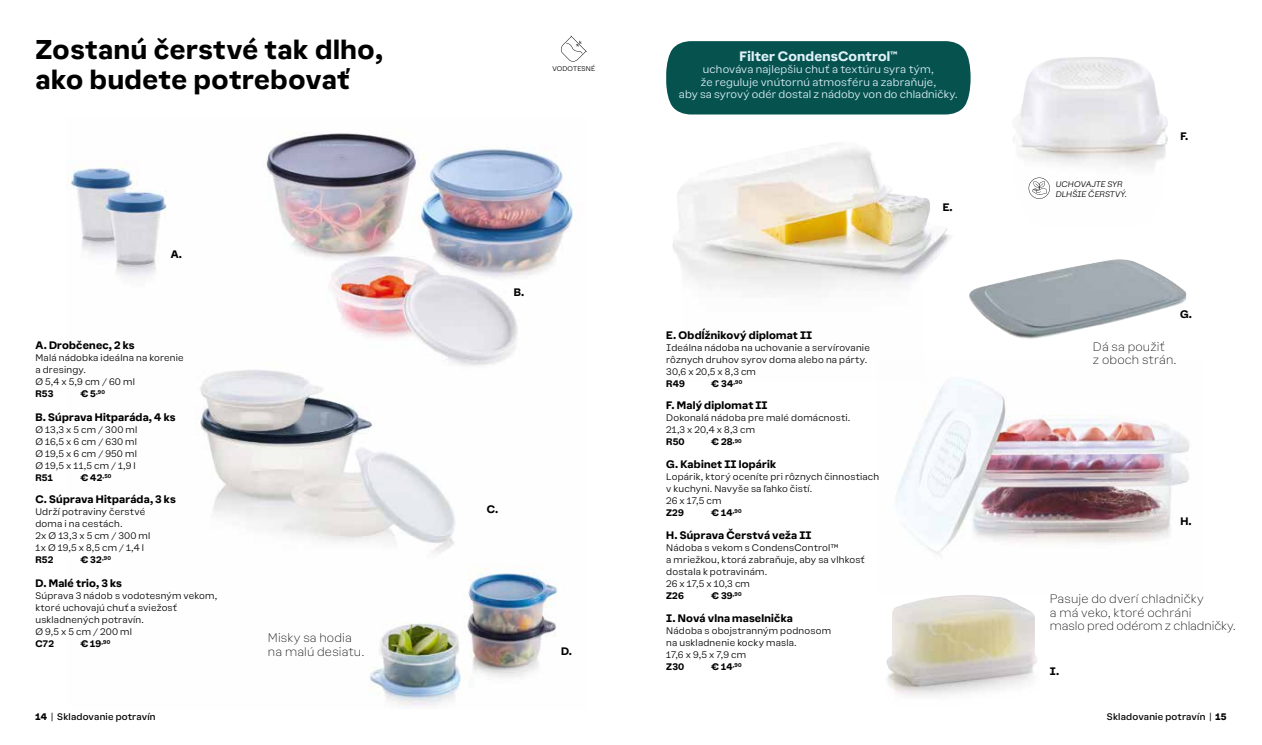
<style>
.page{position:relative;width:1262px;height:745px;background:#fff}
.page>*{position:absolute;margin:0;border:0;box-sizing:border-box;transform-origin:0 0}
.t1{font:700 25px/30px "Earl Sans";letter-spacing:.025em;color:#000}
.t2{font:700 12.5px "Earl Sans";letter-spacing:.015em;color:#dff1f8}
.t3{font:100 11.25px/13.5px "Earl Sans";letter-spacing:.01em;color:#000}
.t4{font:700 10px "Earl Sans";letter-spacing:.02em;color:#000}
.t5{font:300 10px/12.5px "Earl Sans";letter-spacing:.015em;color:#dff1f8;text-align:center}
.t6{font:300 8.75px/12px "Earl Sans";letter-spacing:.025em;color:#000}
.t7{font:700 8.75px "Earl Sans";letter-spacing:.02em;color:#000}
.t8{font:8.75px "Earl Sans";letter-spacing:.025em;color:#000}
.t9{font:italic 300 7.5px/10px "Earl Sans";letter-spacing:-.005em;color:#000}
.t10{font:300 6.25px "Earl Sans";letter-spacing:.025em;color:#000}
.t11{font:700 5.12px "Earl Sans";color:#000}
.s1{font-size:8.75px}
.s2{font-weight:900}
</style>
<div class="page">
<img style="left:66px;top:133px;width:507px;height:573px">
<img style="left:1013px;top:57px;width:155px;height:135px">
<img style="left:673px;top:143px;width:278px;height:146px">
<img style="left:896px;top:379px;width:293px;height:175px">
<img style="left:969px;top:259px;width:218px;height:80px">
<img style="left:886px;top:595px;width:151px;height:101px">
<svg style="left:1028px;top:177px;width:21px;height:22px"></svg>
<div style="left:666px;top:41px;width:304px;height:73px;background:#06524f"></div>
<svg style="left:560px;top:36px;width:27px;height:26px"></svg>
<h1 class="t1" style="left:35px;top:32px;width:349px">Zostanú čerstvé tak dlho, ako budete potrebovať</h1>
<p class="t4" style="left:171px;top:246px;width:13px">A.</p>
<p class="t4" style="left:35px;top:336px;width:101px">A. Drobčenec, 2 ks</p>
<p class="t6" style="left:35px;top:351px;width:150px">Malá nádobka ideálna na korenie a dresingy.<br>Ø 5,4 x 5,9 cm / 60 ml</p>
<p class="t7" style="left:35px;top:386px;width:20px">R53</p>
<p class="t11" style="left:80px;top:388px;width:26px"><span class="s1">€ 5</span>,90</p>
<p class="t4" style="left:35px;top:408px;width:141px">B. Súprava Hitparáda, 4 ks</p>
<p class="t6" style="left:35px;top:422px;width:103px;text-align:justify">Ø 13,3 x 5 cm / 300 ml Ø 16,5 x 6 cm / 630 ml Ø 19,5 x 6 cm / 950 ml Ø 19,5 x 11,5 cm / 1,9 l</p>
<p class="t7" style="left:35px;top:469px;width:19px">R51</p>
<p class="t7" style="left:80px;top:469px;width:32px">€ 42<sup>,50</sup></p>
<p class="t4" style="left:35px;top:490px;width:142px">C. Súprava Hitparáda, 3 ks</p>
<p class="t6" style="left:35px;top:505px;width:116px">Udrží potraviny čerstvé doma i na cestách.<br>2x Ø 13,3 x 5 cm / 300 ml<br>1x Ø 19,5 x 8,5 cm / 1,4 l</p>
<p class="t7" style="left:35px;top:552px;width:19px">R52</p>
<p class="t7" style="left:80px;top:552px;width:32px">€ 32<sup>,90</sup></p>
<p class="t4" style="left:35px;top:573px;width:88px">D. Malé trio, 3 ks</p>
<p class="t6" style="left:35px;top:588px;width:183px">Súprava 3 nádob s vodotesným vekom, ktoré uchovajú chuť a sviežosť uskladnených potravín.<br>Ø 9,5 x 5 cm / 200 ml</p>
<p class="t7" style="left:35px;top:635px;width:20px">C72</p>
<p class="t7" style="left:80px;top:635px;width:31px">€ 19<sup>,90</sup></p>
<p class="t3" style="left:268px;top:630px;width:98px">Misky sa hodia na malú desiatu.</p>
<p class="t10" style="left:552px;top:63px;width:44px">VODOTESNÉ</p>
<p class="t4" style="left:514px;top:283px;width:12px">B.</p>
<p class="t4" style="left:487px;top:500px;width:13px">C.</p>
<p class="t4" style="left:561px;top:641px;width:12px">D.</p>
<h2 class="t2" style="left:739px;top:45px;width:159px">Filter CondensControl<sup>™</sup></h2>
<p class="t5" style="left:679px;top:63px;width:280px">uchováva najlepšiu chuť a textúru syra tým,<br>že reguluje vnútornú atmosféru a zabraňuje,<br>aby sa syrový odér dostal z nádoby von do chladničky.</p>
<p class="t4" style="left:666px;top:326px;width:147px">E. Obdĺžnikový diplomat II</p>
<p class="t6" style="left:666px;top:340px;width:205px">Ideálna nádoba na uchovanie a servírovanie rôznych druhov syrov doma alebo na párty.<br>30,6 x 20,5 x 8,3 cm</p>
<p class="t7" style="left:666px;top:375px;width:20px">R49</p>
<p class="t7" style="left:711px;top:375px;width:33px">€ 34<sup>,90</sup></p>
<p class="t4" style="left:666px;top:396px;width:103px">F. Malý diplomat II</p>
<p class="t6" style="left:666px;top:411px;width:186px">Dokonalá nádoba pre malé domácnosti.<br>21,3 x 20,4 x 8,3 cm</p>
<p class="t7" style="left:666px;top:434px;width:20px">R50</p>
<p class="t7" style="left:711px;top:434px;width:32px">€ 28<sup>,90</sup></p>
<p class="t4" style="left:666px;top:455px;width:111px">G. Kabinet II lopárik</p>
<p class="t6" style="left:666px;top:469px;width:214px">Lopárik, ktorý oceníte pri rôznych činnostiach v kuchyni. Navyše sa ľahko čistí.<br>26 x 17,5 cm</p>
<p class="t7" style="left:666px;top:504px;width:19px">Z29</p>
<p class="t7" style="left:711px;top:504px;width:32px">€ 14<sup>,90</sup></p>
<p class="t4" style="left:666px;top:525px;width:147px">H. Súprava Čerstvá veža II</p>
<p class="t6" style="left:666px;top:540px;width:200px">Nádoba s vekom s CondensControl™<br>a mriežkou, ktorá zabraňuje, aby sa vlhkosť dostala k potravinám.<br>26 x 17,5 x 10,3 cm</p>
<p class="t7" style="left:666px;top:587px;width:19px">Z26</p>
<p class="t7" style="left:711px;top:587px;width:32px">€ 39<sup>,90</sup></p>
<p class="t4" style="left:666px;top:609px;width:128px">I. Nová vlna maselnička</p>
<p class="t6" style="left:666px;top:623px;width:166px">Nádoba s obojstranným podnosom na uskladnenie kocky masla.<br>17,6 x 9,5 x 7,9 cm</p>
<p class="t7" style="left:666px;top:658px;width:20px">Z30</p>
<p class="t7" style="left:711px;top:658px;width:32px">€ 14<sup>,90</sup></p>
<p class="t4" style="left:942px;top:198px;width:11px">E.</p>
<p class="t9" style="left:1055px;top:178px;width:73px">UCHOVAJTE SYR<br>DLHŠIE ČERSTVÝ.</p>
<p class="t4" style="left:1180px;top:128px;width:10px">F.</p>
<p class="t4" style="left:1180px;top:305px;width:13px">G.</p>
<p class="t3" style="left:1092px;top:338px;width:85px">Dá sa použiť<br>z oboch strán.</p>
<p class="t4" style="left:1180px;top:511px;width:13px">H.</p>
<p class="t3" style="left:1049px;top:591px;width:188px">Pasuje do dverí chladničky<br>a má veko, ktoré ochráni<br>maslo pred odérom z chladničky.</p>
<p class="t4" style="left:1050px;top:661px;width:11px">I.</p>
<p class="t8" style="left:35px;top:709px;width:122px"><span class="s2">14</span> | Skladovanie potravín</p>
<p class="t8" style="left:1106px;top:709px;width:121px">Skladovanie potravín | <span class="s2">15</span></p>
</div>
